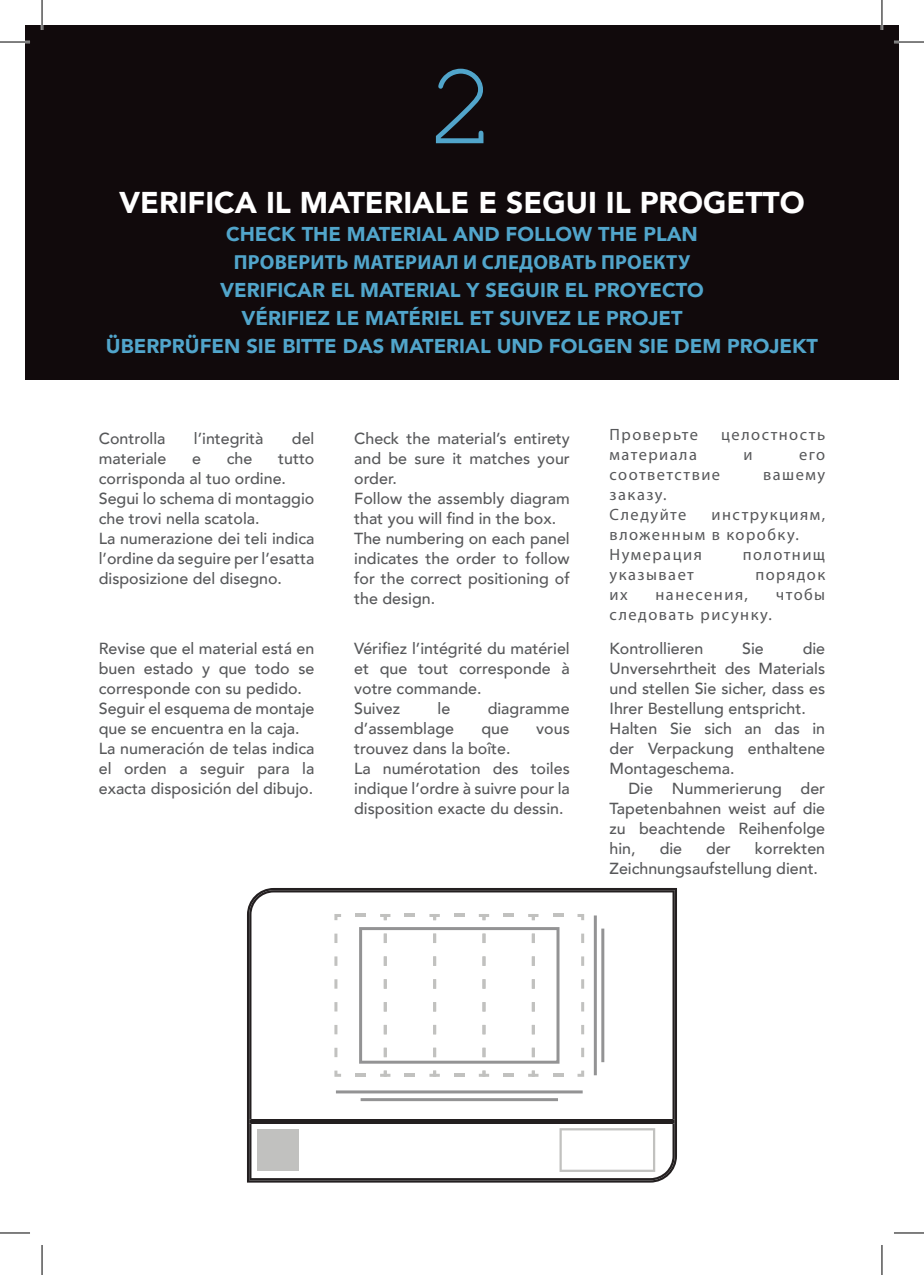
<style>
.page{position:relative;width:924px;height:1275px;background:#fff}
.page>*{position:absolute;margin:0;border:0;box-sizing:border-box;transform-origin:0 0}
.t1{font:120.6px "Nimbus Mono";color:#51a5cb}
.t2{font:900 30px "Avenir";color:#fff}
.t3{font:700 20.4px "Myriad Pro";letter-spacing:.01em;color:#51a5cb}
.t4{font:900 20px/28px "Avenir";color:#51a5cb;text-align:center}
.t5{font:16.4px/20px "Myriad Pro";letter-spacing:.09em;color:#57585a}
.t6{font:500 16px/20px "Avenir";color:#57585a}
</style>
<div class="page">
<div style="left:25px;top:25px;width:873px;height:355px;background:#110a0c"></div>
<svg style="left:247px;top:888px;width:429px;height:294px;background:#383435"></svg>
<svg style="left:249px;top:890px;width:425px;height:290px"></svg>
<hr style="left:251px;top:1119px;width:421px;height:4px;background:#231f20">
<div style="left:257px;top:1129px;width:42px;height:41px;background:#c1c1bf"></div>
<svg style="left:559px;top:1128px;width:96px;height:44px"></svg>
<svg style="left:336px;top:915px;width:268px;height:186px"></svg>
<hr style="left:0;top:41px;width:30px;height:2px;background:#fff">
<hr style="left:893px;top:41px;width:30px;height:2px;background:#fff">
<hr style="left:41px;top:0;width:2px;height:30px;background:#fff">
<hr style="left:880px;top:0;width:2px;height:30px;background:#fff">
<hr style="left:0;top:42px;width:30px;height:1px;background:#000">
<hr style="left:893px;top:42px;width:30px;height:1px;background:#000">
<hr style="left:0;top:1232px;width:30px;height:1px;background:#000">
<hr style="left:893px;top:1232px;width:30px;height:1px;background:#000">
<hr style="left:42px;top:0;width:1px;height:30px;background:#000">
<hr style="left:42px;top:1245px;width:1px;height:30px;background:#000">
<hr style="left:881px;top:0;width:1px;height:30px;background:#000">
<hr style="left:881px;top:1245px;width:1px;height:30px;background:#000">
<h1 class="t1" style="left:425px;top:30px;width:74px">2</h1>
<h2 class="t2" style="left:119px;top:177px;width:686px">VERIFICA IL MATERIALE E SEGUI IL PROGETTO</h2>
<p class="t4" style="left:226px;top:220px;width:473px">CHECK THE MATERIAL AND FOLLOW THE PLAN</p>
<p class="t3" style="left:234px;top:249px;width:457px">ПРОВЕРИТЬ МАТЕРИАЛ И СЛЕДОВАТЬ ПРОЕКТУ</p>
<p class="t4" style="left:106px;top:276px;width:713px">VERIFICAR EL MATERIAL Y SEGUIR EL PROYECTO<br>VÉRIFIEZ LE MATÉRIEL ET SUIVEZ LE PROJET<br>ÜBERPRÜFEN SIE BITTE DAS MATERIAL UND FOLGEN SIE DEM PROJEKT</p>
<p class="t6" style="left:99px;top:427px;width:68px">Controlla</p>
<p class="t6" style="left:194px;top:427px;width:71px">l’integrità</p>
<p class="t6" style="left:292px;top:427px;width:24px">del</p>
<p class="t6" style="left:99px;top:447px;width:69px">materiale</p>
<p class="t6" style="left:192px;top:447px;width:10px">e</p>
<p class="t6" style="left:227px;top:447px;width:27px">che</p>
<p class="t6" style="left:99px;top:447px;width:217px;text-indent:179px">tutto corrisponda al tuo ordine.<br>Segui lo schema di montaggio che trovi nella scatola.<br>La numerazione dei teli indica l’ordine da seguire per l’esatta disposizione del disegno.</p>
<p class="t6" style="left:99px;top:637px;width:217px">Revise que el material está en buen estado y que todo se corresponde con su pedido.<br>Seguir el esquema de montaje que se encuentra en la caja.<br>La numeración de telas indica el orden a seguir para la exacta disposición del dibujo.</p>
<p class="t6" style="left:354px;top:427px;width:217px">Check the material’s entirety and be sure it matches your order.<br>Follow the assembly diagram that you will find in the box.<br>The numbering on each panel indicates the order to follow for the correct positioning of the design.</p>
<p class="t6" style="left:354px;top:637px;width:217px">Vérifiez l’intégrité du matériel et que tout corresponde à votre commande.<br>Suivez</p>
<p class="t6" style="left:437px;top:697px;width:14px">le</p>
<p class="t6" style="left:487px;top:697px;width:84px">diagramme</p>
<p class="t6" style="left:354px;top:717px;width:101px">d’assemblage</p>
<p class="t6" style="left:481px;top:717px;width:29px">que</p>
<p class="t6" style="left:536px;top:717px;width:35px">vous</p>
<p class="t6" style="left:354px;top:737px;width:217px">trouvez dans la boîte.<br>La numérotation des toiles indique l’ordre à suivre pour la disposition exacte du dessin.</p>
<p class="t5" style="left:609px;top:424px;width:90px">Проверьте</p>
<p class="t5" style="left:720px;top:424px;width:105px">целостность</p>
<p class="t5" style="left:609px;top:444px;width:89px">материала</p>
<p class="t5" style="left:743px;top:444px;width:11px">и</p>
<p class="t5" style="left:798px;top:444px;width:28px">его</p>
<p class="t5" style="left:609px;top:464px;width:112px">соответствие</p>
<p class="t5" style="left:762px;top:464px;width:63px">вашему</p>
<p class="t5" style="left:609px;top:484px;width:78px">заказу.<br>Следуйте</p>
<p class="t5" style="left:609px;top:504px;width:217px;text-indent:102px">инструкциям, вложенным в коробку.<br>Нумерация</p>
<p class="t5" style="left:742px;top:544px;width:84px">полотнищ</p>
<p class="t5" style="left:609px;top:564px;width:86px">указывает</p>
<p class="t5" style="left:755px;top:564px;width:71px">порядок</p>
<p class="t5" style="left:609px;top:584px;width:20px">их</p>
<p class="t5" style="left:655px;top:584px;width:94px">нанесения,</p>
<p class="t5" style="left:775px;top:584px;width:51px">чтобы</p>
<p class="t5" style="left:609px;top:604px;width:164px">следовать рисунку.</p>
<p class="t6" style="left:609px;top:637px;width:95px">Kontrollieren</p>
<p class="t6" style="left:741px;top:637px;width:23px">Sie</p>
<p class="t6" style="left:609px;top:637px;width:217px;text-indent:193px">die<br>Unversehrtheit des Materials und stellen Sie sicher, dass es<br>Ihrer Bestellung entspricht.<br>Halten Sie sich an das in der Verpackung enthaltene<br>Montageschema.</p>
<p class="t6" style="left:609px;top:777px;width:217px;text-align:justify;text-indent:19px">Die Nummerierung der Tapetenbahnen weist auf die zu beachtende Reihenfolge hin,</p>
<p class="t6" style="left:609px;top:837px;width:217px;text-indent:145px">korrekten<br>Zeichnungsaufstellung dient.</p>
<p class="t6" style="left:659px;top:837px;width:24px">die</p>
<p class="t6" style="left:706px;top:837px;width:26px">der</p>
</div>
